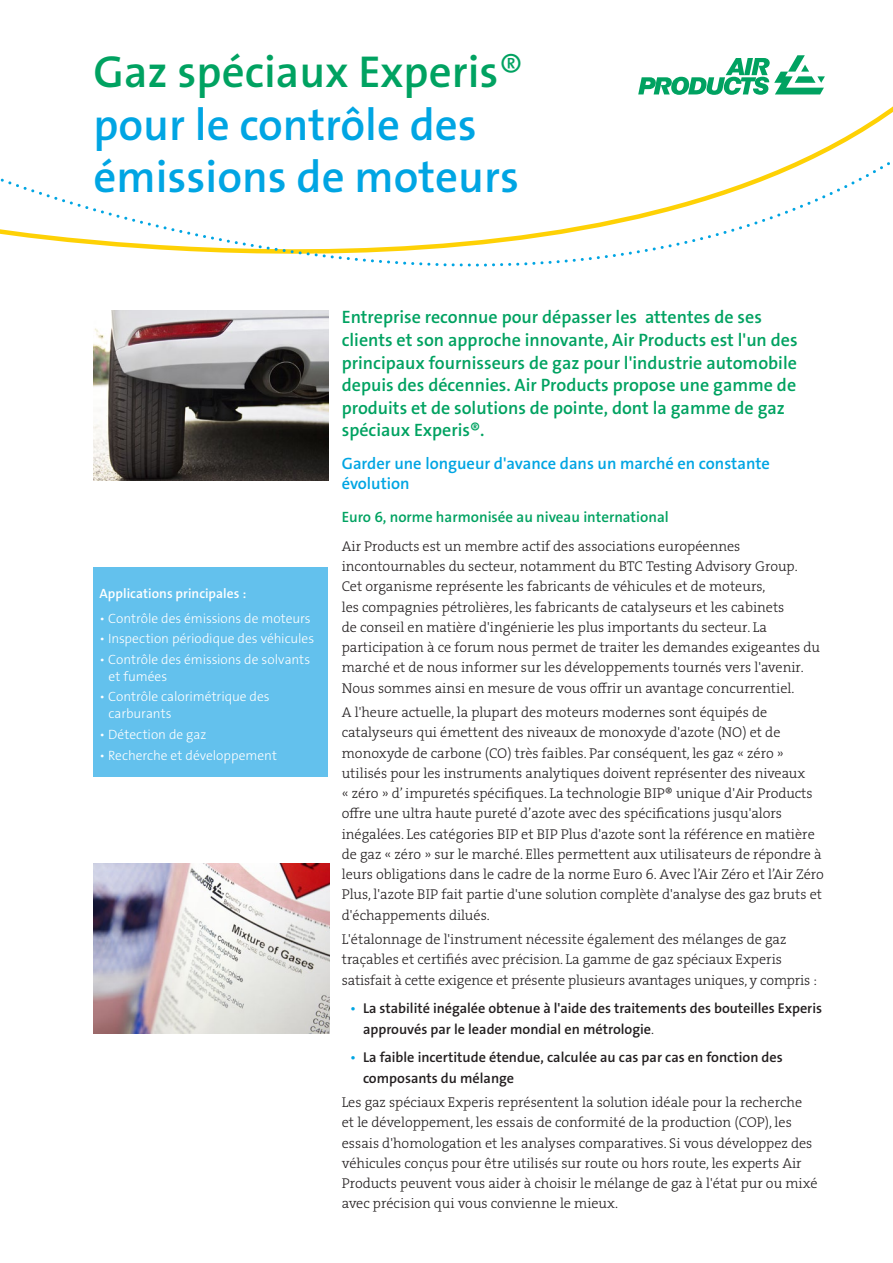
<style>
.page{position:relative;width:893px;height:1263px;background:#fff}
.page>*{position:absolute;margin:0;border:0;box-sizing:border-box;transform-origin:0 0}
.Main_subhead{font:600 45px/52.5px "The Sans LF";color:#00a5e3}
.Main_headline{font:600 45px "The Sans LF";color:#00a261}
.Intro_body_copy{font:600 18px/22.5px "The Sans LF";color:#00a261}
.Intro_body_copy-2{font:600 16.5px/20.2px "The Sans LF";color:#00a5e3}
.Intro_body_copy-3{font:600 15px "The Sans LF";color:#00a261}
.Intro_body_copy-4{font:14.25px/20.2px "The Serif HP3 Lig";color:#231f20}
.Intro_body_copy-5{font:600 14.25px/20.2px "The Sans LF";color:#231f20}
.t1{font:300 13.5px/16.5px "The Sans LF";color:#fff}
.t2{font:600 13.5px "The Sans LF";color:#fff}
.s1{font-weight:300}
.s2{font-weight:400;color:#00a5e3}
</style>
<div class="page">
<svg style="left:0;top:133px;width:890px;height:134px"></svg>
<svg style="left:638px;top:55px;width:187px;height:40px"></svg>
<div style="left:93px;top:567px;width:235px;height:210px;background:#63c1ed"></div>
<img style="left:93px;top:310px;width:235px;height:170px">
<img style="left:93px;top:863px;width:236px;height:170px">
<p class="Main_headline" style="left:93px;top:43px;width:432px">Gaz spéciaux Experis<span class="s1">®</span></p>
<p class="Main_subhead" style="left:93px;top:99px;width:427px">pour le contrôle des émissions de moteurs</p>
<p class="t2" style="left:99px;top:584px;width:148px">Applications principales :</p>
<p class="t1" style="left:99px;top:610px;width:213px">• Contrôle des émissions de moteurs</p>
<p class="t1" style="left:99px;top:631px;width:216px">• Inspection périodique des véhicules</p>
<p class="t1" style="left:109px;top:651px;width:203px;text-indent:-9px">• Contrôle des émissions de solvants et fumées</p>
<p class="t1" style="left:109px;top:689px;width:163px;text-indent:-9px">• Contrôle calorimétrique des carburants</p>
<p class="t1" style="left:99px;top:726px;width:108px">• Détection de gaz</p>
<p class="t1" style="left:99px;top:747px;width:179px">• Recherche et développement</p>
<p class="Intro_body_copy" style="left:342px;top:306px;width:457px">Entreprise reconnue pour dépasser les attentes de ses clients et son approche innovante, Air Products est l'un des principaux fournisseurs de gaz pour l'industrie automobile depuis des décennies. Air Products propose une gamme de produits et de solutions de pointe, dont la gamme de gaz spéciaux Experis®.</p>
<p class="Intro_body_copy-2" style="left:342px;top:453px;width:430px">Garder une longueur d'avance dans un marché en constante évolution</p>
<p class="Intro_body_copy-3" style="left:342px;top:507px;width:328px">Euro 6, norme harmonisée au niveau international</p>
<p class="Intro_body_copy-4" style="left:342px;top:536px;width:480px">Air Products est un membre actif des associations européennes incontournables du secteur, notamment du BTC Testing Advisory Group.<br>Cet organisme représente les fabricants de véhicules et de moteurs,<br>les compagnies pétrolières, les fabricants de catalyseurs et les cabinets<br>de conseil en matière d'ingénierie les plus importants du secteur. La participation à ce forum nous permet de traiter les demandes exigeantes du marché et de nous informer sur les développements tournés vers l'avenir.<br>Nous sommes ainsi en mesure de vous offrir un avantage concurrentiel.</p>
<p class="Intro_body_copy-4" style="left:342px;top:702px;width:484px">A l'heure actuelle, la plupart des moteurs modernes sont équipés de catalyseurs qui émettent des niveaux de monoxyde d'azote (NO) et de monoxyde de carbone (CO) très faibles. Par conséquent, les gaz « zéro » utilisés pour les instruments analytiques doivent représenter des niveaux<br>« zéro » d’ impuretés spécifiques. La technologie BIP® unique d'Air Products offre une ultra haute pureté d’azote avec des spécifications jusqu'alors inégalées. Les catégories BIP et BIP Plus d'azote sont la référence en matière de gaz « zéro » sur le marché. Elles permettent aux utilisateurs de répondre à leurs obligations dans le cadre de la norme Euro 6. Avec l’Air Zéro et l’Air Zéro Plus, l'azote BIP fait partie d'une solution complète d'analyse des gaz bruts et d'échappements dilués.</p>
<p class="Intro_body_copy-4" style="left:342px;top:929px;width:477px">L'étalonnage de l'instrument nécessite également des mélanges de gaz traçables et certifiés avec précision. La gamme de gaz spéciaux Experis satisfait à cette exigence et présente plusieurs avantages uniques, y compris :</p>
<p class="Intro_body_copy-5" style="left:363px;top:998px;width:460px;text-indent:-13px"><span class="s2">•</span> La stabilité inégalée obtenue à l'aide des traitements des bouteilles Experis approuvés par le leader mondial en métrologie<span class="s1">.</span></p>
<p class="Intro_body_copy-5" style="left:363px;top:1047px;width:421px;text-indent:-13px"><span class="s2">•</span> La faible incertitude étendue, calculée au cas par cas en fonction des composants du mélange</p>
<p class="Intro_body_copy-4" style="left:342px;top:1092px;width:477px">Les gaz spéciaux Experis représentent la solution idéale pour la recherche et le développement, les essais de conformité de la production (COP), les essais d'homologation et les analyses comparatives. Si vous développez des véhicules conçus pour être utilisés sur route ou hors route, les experts Air Products peuvent vous aider à choisir le mélange de gaz à l'état pur ou mixé avec précision qui vous convienne le mieux.</p>
</div>
